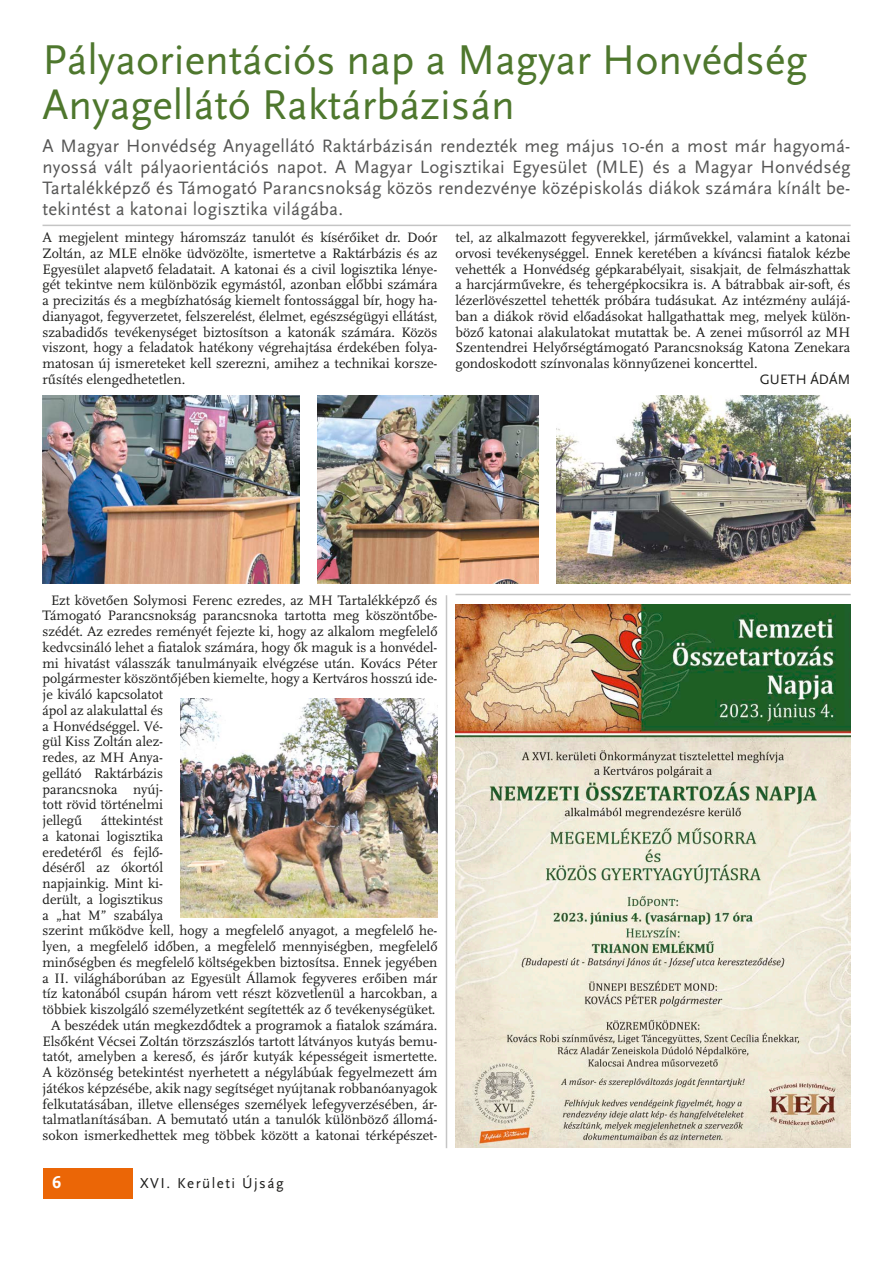
<style>
.page{position:relative;width:893px;height:1263px;background:#fff}
.page>*{position:absolute;margin:0;border:0;box-sizing:border-box;transform-origin:0 0}
.Cím_24{font:43.5px "Scala Sans Pro";color:#4e772d}
.Lead_13-15{font:18.75px/21px "Scala Sans Pro";letter-spacing:.01em;color:#565655;text-align:justify}
.t1{font:700 18px "Scala Sans Pro";color:#fff}
.t2{font:15px "Scala Sans Pro";letter-spacing:.1em;color:#1c1c1a}
.Szöveg_Beljebb2p{font:14.25px/15.8px "Scala Pro";color:#1c1c1a}
.Szöveg{font:14.25px/15.8px "Scala Pro";color:#1c1c1a;text-align:justify}
.Szerző_jobbra{font:14.25px "Scala Sans Pro";letter-spacing:.01em;color:#1c1c1a}
</style>
<div class="page">
<div style="left:44px;top:1168px;width:89px;height:31px;background:#eb6606"></div>
<img style="left:43px;top:395px;width:257px;height:188px">
<img style="left:318px;top:395px;width:221px;height:188px">
<img style="left:180px;top:698px;width:257px;height:220px">
<img style="left:557px;top:395px;width:294px;height:188px">
<hr style="left:455px;top:594px;width:396px;height:1px;background:#c5c5c5">
<img style="left:455px;top:604px;width:396px;height:543px">
<hr style="left:446px;top:595px;width:1px;height:553px;background:#c5c5c5">
<hr style="left:43px;top:225px;width:808px;height:1px;background:#c5c5c5">
<p class="Cím_24" style="left:43px;top:35px;width:766px">Pályaorientációs nap a Magyar Honvédség</p>
<p class="Cím_24" style="left:43px;top:80px;width:474px">Anyagellátó Raktárbázisán</p>
<p class="Lead_13-15" style="left:43px;top:136px;width:809px">A Magyar Honvédség Anyagellátó Raktárbázisán rendezték meg május 10-én a most már hagyomá&shy;nyossá vált pályaorientációs napot. A Magyar Logisztikai Egyesület (MLE) és a Magyar Honvédség Tartalékképző és Támogató Parancsnokság közös rendezvénye középiskolás diákok számára kínált be&shy;tekintést a katonai logisztika világába.</p>
<p class="Szöveg" style="left:43px;top:230px;width:396px">A megjelent mintegy háromszáz tanulót és kísérőiket dr. Doór Zoltán, az MLE elnöke üdvözölte, ismertetve a Raktárbázis és az Egyesület alapvető feladatait. A katonai és a civil logisztika lénye&shy;gét tekintve nem különbözik egymástól, azonban előbbi számára a precizitás és a megbízhatóság kiemelt fontossággal bír, hogy ha&shy;dianyagot, fegyverzetet, felszerelést, élelmet, egészségügyi ellátást, szabadidős tevékenységet biztosítson a katonák számára. Közös viszont, hogy a feladatok hatékony végrehajtása érdekében folya&shy;matosan új ismereteket kell szerezni, amihez a technikai korsze&shy;rűsítés elengedhetetlen.</p>
<p class="Szöveg_Beljebb2p" style="left:455px;top:230px;width:396px;text-align:justify">tel, az alkalmazott fegyverekkel, járművekkel, valamint a katonai orvosi tevékenységgel. Ennek keretében a kíváncsi fiatalok kézbe vehették a Honvédség gépkarabélyait, sisakjait, de felmászhattak a harcjárművekre, és tehergépkocsikra is. A bátrabbak air-soft, és lézerlövészettel tehették próbára tudásukat. Az intézmény aulájá&shy;ban a diákok rövid előadásokat hallgathattak meg, melyek külön&shy;böző katonai alakulatokat mutattak be. A zenei műsorról az MH Szentendrei Helyőrségtámogató Parancsnokság Katona Zenekara gondoskodott színvonalas könnyűzenei koncerttel.</p>
<p class="Szerző_jobbra" style="left:760px;top:371px;width:92px">GUETH ÁDÁM</p>
<p class="Szöveg_Beljebb2p" style="left:43px;top:592px;width:396px;text-indent:9px">Ezt követően Solymosi Ferenc ezredes, az MH Tartalékképző és Támogató Parancsnokság parancsnoka tartotta meg köszöntőbe&shy;szédét. Az ezredes reményét fejezte ki, hogy az alkalom megfelelő kedvcsináló lehet a fiatalok számára, hogy ők maguk is a honvédel&shy;mi hivatást válasszák tanulmányaik elvégzése után. Kovács Péter polgármester köszöntőjében kiemelte, hogy a Kertváros hosszú ide&shy;je kiváló kapcsolatot<br>ápol az alakulattal és<br>a Honvédséggel. Vé-<br>gül Kiss Zoltán alez-<br>redes, az MH Anya-<br>gellátó Raktárbázis<br>parancsnoka nyúj-<br>tott rövid történelmi<br>jellegű</p>
<p class="Szöveg_Beljebb2p" style="left:43px;top:813px;width:396px;text-indent:59px">áttekintést<br>a katonai logisztika<br>eredetéről és fejlő-<br>déséről az ókortól<br>napjainkig. Mint ki-<br>derült, a logisztikus<br>a „hat M” szabálya<br>szerint működve kell, hogy a megfelelő anyagot, a megfelelő he&shy;lyen, a megfelelő időben, a megfelelő mennyiségben, megfelelő minőségben és megfelelő költségekben biztosítsa. Ennek jegyében a II. világháborúban az Egyesült Államok fegyveres erőiben már tíz katonából csupán három vett részt közvetlenül a harcokban, a többiek kiszolgáló személyzetként segítették az ő tevékenységüket.</p>
<p class="Szöveg_Beljebb2p" style="left:43px;top:1017px;width:396px;text-align:center">A beszédek után megkezdődtek a programok a fiatalok számára.<br>Elsőként Vécsei Zoltán törzszászlós tartott látványos kutyás bemu&shy;tatót, amelyben a kereső, és járőr kutyák képességeit ismertette.<br>A közönség betekintést nyerhetett a négylábúak fegyelmezett ám játékos képzésébe, akik nagy segítséget nyújtanak robbanóanyagok felkutatásában, illetve ellenséges személyek lefegyverzésében, ár&shy;talmatlanításában. A bemutató után a tanulók különböző állomá&shy;sokon ismerkedhettek meg többek között a katonai térképészet-</p>
<p class="t1" style="left:52px;top:1172px;width:10px">6</p>
<p class="t2" style="left:140px;top:1174px;width:145px">XVI. Kerületi Újság</p>
</div>
